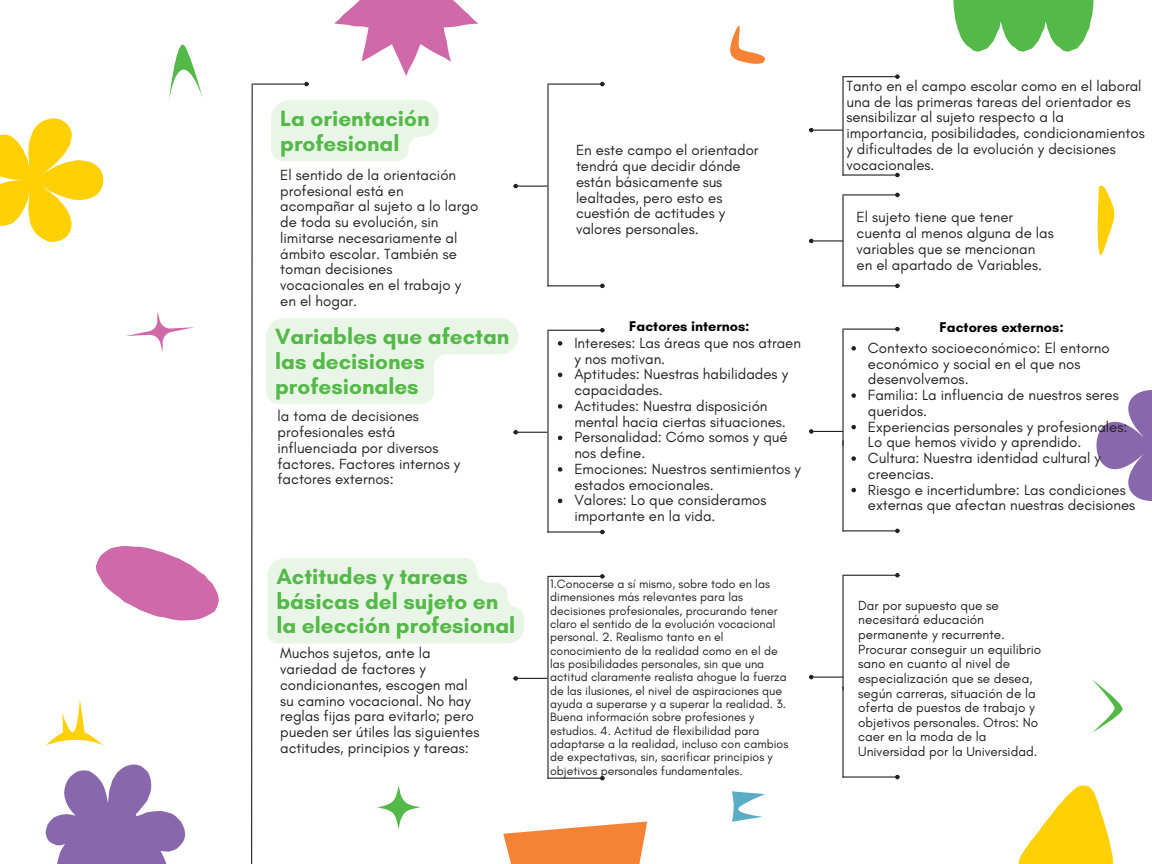
<style>
.page{position:relative;width:1152px;height:864px;background:#fff}
.page>*{position:absolute;margin:0;border:0;box-sizing:border-box;transform-origin:0 0}
.t1{font:700 22.5px/24.8px "Glacial Indifference";color:#54b948}
.t2{font:15px/15.8px "Glacial Indifference";color:#222}
.t3{font:700 14.4px "Glacial Indifference";color:#000}
.t4{font:13.5px/14.7px "Glacial Indifference";color:#222}
.t5{font:12.3px/13.4px "Glacial Indifference";color:#222}
</style>
<div class="page">
<svg style="left:251px;top:84px;width:2px;height:780px;background:#818181"></svg>
<hr style="left:252px;top:84px;width:53px;height:1px;background:#222">
<svg style="left:304px;top:82px;width:5px;height:4px"></svg>
<hr style="left:547px;top:85px;width:2px;height:201px;background:#222">
<hr style="left:547px;top:84px;width:53px;height:1px;background:#222">
<svg style="left:600px;top:82px;width:5px;height:4px"></svg>
<hr style="left:547px;top:285px;width:53px;height:1px;background:#222">
<svg style="left:600px;top:284px;width:5px;height:4px"></svg>
<svg style="left:513px;top:184px;width:34px;height:4px"></svg>
<hr style="left:547px;top:577px;width:2px;height:202px;background:#222">
<hr style="left:547px;top:576px;width:53px;height:1px;background:#222">
<svg style="left:600px;top:574px;width:5px;height:5px"></svg>
<hr style="left:547px;top:778px;width:53px;height:1px;background:#222">
<svg style="left:600px;top:776px;width:5px;height:4px"></svg>
<svg style="left:513px;top:676px;width:34px;height:5px"></svg>
<hr style="left:547px;top:331px;width:2px;height:202px;background:#222">
<hr style="left:547px;top:330px;width:53px;height:1px;background:#222">
<svg style="left:600px;top:328px;width:5px;height:4px"></svg>
<hr style="left:547px;top:531px;width:53px;height:2px;background:#222">
<svg style="left:600px;top:530px;width:5px;height:4px"></svg>
<svg style="left:513px;top:430px;width:34px;height:4px"></svg>
<hr style="left:842px;top:77px;width:2px;height:99px;background:#222">
<hr style="left:842px;top:76px;width:53px;height:1px;background:#222">
<svg style="left:895px;top:74px;width:5px;height:5px"></svg>
<hr style="left:842px;top:174px;width:53px;height:2px;background:#222">
<svg style="left:895px;top:173px;width:5px;height:4px"></svg>
<hr style="left:813px;top:130px;width:30px;height:1px;background:#222">
<svg style="left:809px;top:128px;width:5px;height:4px"></svg>
<hr style="left:842px;top:195px;width:2px;height:91px;background:#222">
<hr style="left:842px;top:194px;width:53px;height:1px;background:#222">
<svg style="left:895px;top:193px;width:5px;height:4px"></svg>
<hr style="left:842px;top:285px;width:53px;height:1px;background:#222">
<svg style="left:895px;top:284px;width:5px;height:4px"></svg>
<hr style="left:813px;top:240px;width:30px;height:2px;background:#222">
<svg style="left:809px;top:239px;width:5px;height:4px"></svg>
<hr style="left:842px;top:330px;width:2px;height:116px;background:#222">
<hr style="left:842px;top:329px;width:53px;height:1px;background:#222">
<svg style="left:895px;top:327px;width:5px;height:4px"></svg>
<hr style="left:813px;top:431px;width:30px;height:1px;background:#222">
<svg style="left:809px;top:429px;width:5px;height:5px"></svg>
<hr style="left:842px;top:441px;width:2px;height:90px;background:#222">
<hr style="left:842px;top:530px;width:53px;height:1px;background:#222">
<svg style="left:895px;top:529px;width:5px;height:4px"></svg>
<hr style="left:842px;top:576px;width:2px;height:114px;background:#222">
<hr style="left:842px;top:575px;width:53px;height:1px;background:#222">
<svg style="left:895px;top:573px;width:5px;height:5px"></svg>
<hr style="left:813px;top:677px;width:30px;height:1px;background:#222">
<svg style="left:809px;top:675px;width:5px;height:4px"></svg>
<hr style="left:842px;top:687px;width:2px;height:91px;background:#222">
<hr style="left:842px;top:776px;width:53px;height:2px;background:#222">
<svg style="left:895px;top:775px;width:5px;height:4px"></svg>
<svg style="left:0;top:118px;width:103px;height:124px"></svg>
<svg style="left:46px;top:764px;width:139px;height:100px"></svg>
<svg style="left:953px;top:0;width:140px;height:52px"></svg>
<svg style="left:1018px;top:785px;width:95px;height:79px"></svg>
<svg style="left:95px;top:546px;width:124px;height:75px"></svg>
<svg style="left:1096px;top:390px;width:56px;height:111px"></svg>
<svg style="left:126px;top:312px;width:68px;height:40px"></svg>
<svg style="left:334px;top:0;width:144px;height:76px"></svg>
<svg style="left:503px;top:821px;width:144px;height:43px"></svg>
<svg style="left:46px;top:699px;width:57px;height:46px"></svg>
<svg style="left:1092px;top:679px;width:31px;height:54px"></svg>
<svg style="left:1098px;top:186px;width:16px;height:69px"></svg>
<svg style="left:730px;top:26px;width:35px;height:38px"></svg>
<svg style="left:169px;top:45px;width:33px;height:55px"></svg>
<svg style="left:732px;top:791px;width:33px;height:31px"></svg>
<svg style="left:377px;top:785px;width:44px;height:44px"></svg>
<svg style="left:271px;top:100px;width:168px;height:61px;background:#ebf6e9"></svg>
<svg style="left:851px;top:346px;width:5px;height:5px"></svg>
<svg style="left:851px;top:393px;width:5px;height:5px"></svg>
<svg style="left:851px;top:425px;width:5px;height:4px"></svg>
<svg style="left:851px;top:456px;width:5px;height:5px"></svg>
<svg style="left:851px;top:488px;width:5px;height:4px"></svg>
<svg style="left:558px;top:341px;width:4px;height:5px"></svg>
<svg style="left:558px;top:373px;width:4px;height:4px"></svg>
<svg style="left:558px;top:404px;width:4px;height:5px"></svg>
<svg style="left:558px;top:436px;width:4px;height:4px"></svg>
<svg style="left:558px;top:467px;width:4px;height:5px"></svg>
<svg style="left:558px;top:499px;width:4px;height:4px"></svg>
<svg style="left:266px;top:318px;width:252px;height:86px"></svg>
<svg style="left:267px;top:558px;width:257px;height:86px;background:#eaf6e9"></svg>
<p class="t1" style="left:280px;top:106px;width:151px">La orientación profesional</p>
<p class="t2" style="left:280px;top:167px;width:200px">El sentido de la orientación profesional está en acompañar al sujeto a lo largo de toda su evolución, sin limitarse necesariamente al ámbito escolar. También se toman decisiones vocacionales en el trabajo y en el hogar.</p>
<p class="t1" style="left:275px;top:324px;width:236px">Variables que afectan las decisiones profesionales</p>
<p class="t2" style="left:278px;top:408px;width:184px">la toma de decisiones profesionales está influenciada por diversos factores. Factores internos y factores externos:</p>
<h3 class="t1" style="left:276px;top:564px;width:240px">Actitudes y tareas básicas del sujeto en la elección profesional</h3>
<h1 class="t2" style="left:280px;top:645px;width:201px">Muchos sujetos, ante la variedad de factores y condicionantes, escogen mal su camino vocacional. No hay reglas fijas para evitarlo; pero pueden ser útiles las siguientes actitudes, principios y tareas:</h1>
<p class="t2" style="left:576px;top:142px;width:184px">En este campo el orientador tendrá que decidir dónde están básicamente sus lealtades, pero esto es cuestión de actitudes y valores personales.</p>
<p class="t2" style="left:846px;top:78px;width:300px">Tanto en el campo escolar como en el laboral una de las primeras tareas del orientador es sensibilizar al sujeto respecto a la importancia, posibilidades, condicionamientos y dificultades de la evolución y decisiones vocacionales.</p>
<p class="t2" style="left:857px;top:209px;width:199px">El sujeto tiene que tener cuenta al menos alguna de las variables que se mencionan en el apartado de Variables.</p>
<p class="t3" style="left:629px;top:317px;width:122px">Factores internos:</p>
<h3 class="t3" style="left:940px;top:318px;width:126px">Factores externos:</h3>
<h3 class="t2" style="left:574px;top:335px;width:228px">Intereses: Las áreas que nos atraen y nos motivan.</h3>
<h2 class="t2" style="left:574px;top:366px;width:215px">Aptitudes: Nuestras habilidades y capacidades.</h2>
<h1 class="t2" style="left:574px;top:398px;width:213px">Actitudes: Nuestra disposición mental hacia ciertas situaciones.</h1>
<p class="t2" style="left:574px;top:429px;width:215px">Personalidad: Cómo somos y qué nos define.</p>
<p class="t2" style="left:574px;top:461px;width:228px">Emociones: Nuestros sentimientos y estados emocionales.</p>
<p class="t2" style="left:574px;top:492px;width:194px">Valores: Lo que consideramos importante en la vida.</p>
<p class="t5" style="left:550px;top:577px;width:240px">1.Conocerse a sí mismo, sobre todo en las dimensiones más relevantes para las decisiones profesionales, procurando tener claro el sentido de la evolución vocacional personal. 2. Realismo tanto en el conocimiento de la realidad como en el de las posibilidades personales, sin que una actitud claramente realista ahogue la fuerza de las ilusiones, el nivel de aspiraciones que ayuda a superarse y a superar la realidad. 3.<br>Buena información sobre profesiones y estudios. 4. Actitud de flexibilidad para adaptarse a la realidad, incluso con cambios de expectativas, sin, sacrificar principios y objetivos personales fundamentales.</p>
<p class="t2" style="left:868px;top:340px;width:243px">Contexto socioeconómico: El entorno económico y social en el que nos desenvolvemos.</p>
<p class="t2" style="left:868px;top:387px;width:252px">Familia: La influencia de nuestros seres queridos.</p>
<p class="t2" style="left:868px;top:418px;width:261px">Experiencias personales y profesionales:<br>Lo que hemos vivido y aprendido.</p>
<p class="t2" style="left:868px;top:450px;width:234px">Cultura: Nuestra identidad cultural y creencias.</p>
<h1 class="t2" style="left:868px;top:481px;width:269px">Riesgo e incertidumbre: Las condiciones externas que afectan nuestras decisiones</h1>
<h3 class="t4" style="left:858px;top:598px;width:184px">Dar por supuesto que se necesitará educación permanente y recurrente.<br>Procurar conseguir un equilibrio sano en cuanto al nivel de especialización que se desea, según carreras, situación de la oferta de puestos de trabajo y objetivos personales. Otros: No caer en la moda de la<br>Universidad por la Universidad.</h3>
</div>
